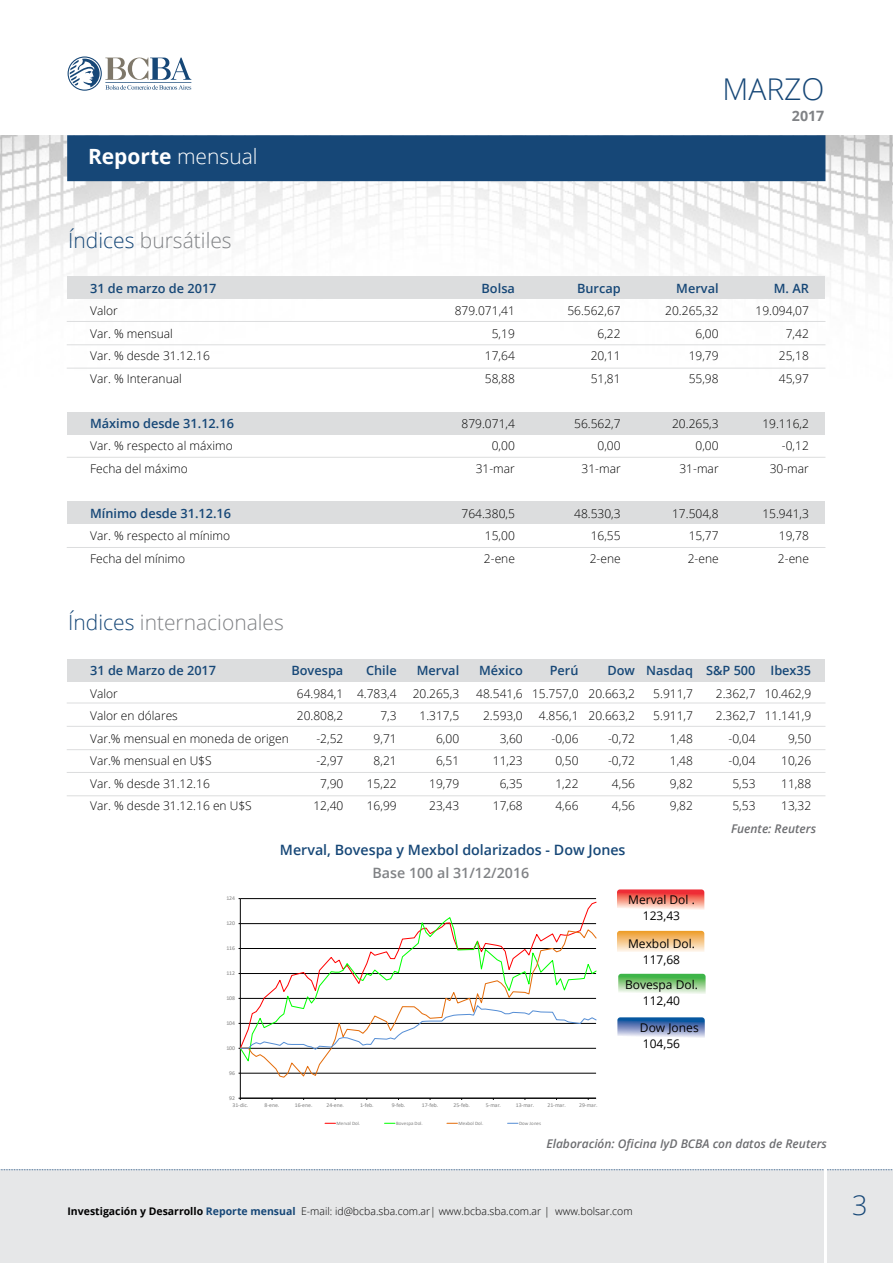
<style>
.page{position:relative;width:893px;height:1263px;background:#fff}
.page>*{position:absolute;margin:0;border:0;box-sizing:border-box;transform-origin:0 0}
.t1{font:300 30px "Open Sans";color:#164777}
.t2{font:300 27px "Open Sans";color:#164777}
.t3{font:300 21px "Open Sans";color:#808285}
.t4{font:700 21px "Open Sans";color:#fff}
.t5{font:600 14.25px "Open Sans";color:#164777}
.t6{font:600 14.25px "Open Sans";color:#808285}
.t7{font:700 14.25px "Open Sans";color:#808285}
.t8{font:600 12.75px "Open Sans";color:#164777}
.t9{font:300 12px/22.5px "Open Sans";color:#000;text-align:right}
.t10{font:12px/16.5px "Open Sans";color:#000;text-align:center}
.t11{font:italic 600 12px "Open Sans";color:#6d6e71}
.t12{font:300 10.5px "Open Sans";color:#000}
.t13{font:5.85px "Calibri";letter-spacing:-.005em;color:#808080}
.t14{font:5.7px "Calibri";letter-spacing:-.005em;color:#808080}
.t15{font:4.95px "Calibri";color:#808080}
.s1{font-weight:300}
.s2{color:#164777}
.s3{font-weight:700}
.s4{font-weight:700;color:#164777}
</style>
<div class="page">
<img style="left:0;top:135px;width:893px;height:413px">
<div style="left:67px;top:135px;width:758px;height:46px;background:#164777"></div>
<svg style="left:67px;top:56px;width:35px;height:35px"></svg>
<svg style="left:68px;top:56px;width:34px;height:35px"></svg>
<svg style="left:70px;top:58px;width:121px;height:32px"></svg>
<div style="left:0;top:1170px;width:893px;height:93px;background:#e6e7e8"></div>
<svg style="left:0;top:1169px;width:893px;height:1px"></svg>
<hr style="left:824px;top:1124px;width:3px;height:139px;background:#fff">
<div style="left:67px;top:276px;width:757px;height:22px;background:#dcddde"></div>
<div style="left:67px;top:412px;width:757px;height:23px;background:#dcddde"></div>
<div style="left:67px;top:501px;width:757px;height:23px;background:#dcddde"></div>
<div style="left:67px;top:660px;width:757px;height:22px;background:#dcddde"></div>
<svg style="left:617px;top:931px;width:87px;height:21px;background:#f5c88a"></svg>
<svg style="left:618px;top:974px;width:88px;height:20px;background:#94d191"></svg>
<svg style="left:617px;top:1017px;width:88px;height:21px;background:#7996c4"></svg>
<svg style="left:617px;top:889px;width:87px;height:21px;background:#f58c83"></svg>
<hr style="left:240px;top:898px;width:356px;height:1px;background:#000">
<hr style="left:240px;top:898px;width:1px;height:200px;background:#000">
<hr style="left:240px;top:1098px;width:356px;height:1px;background:#000">
<svg style="left:240px;top:916px;width:356px;height:12px"></svg>
<svg style="left:240px;top:928px;width:356px;height:150px"></svg>
<svg style="left:239px;top:998px;width:357px;height:52px"></svg>
<hr style="left:67px;top:321px;width:758px;height:1px;background:#dcddde">
<hr style="left:67px;top:703px;width:758px;height:1px;background:#dcddde">
<hr style="left:67px;top:772px;width:758px;height:1px;background:#dcddde">
<hr style="left:67px;top:344px;width:758px;height:1px;background:#dcddde">
<hr style="left:67px;top:726px;width:758px;height:1px;background:#dcddde">
<hr style="left:67px;top:795px;width:758px;height:1px;background:#dcddde">
<hr style="left:67px;top:368px;width:758px;height:1px;background:#dcddde">
<hr style="left:67px;top:457px;width:758px;height:1px;background:#dcddde">
<hr style="left:67px;top:547px;width:758px;height:1px;background:#dcddde">
<hr style="left:67px;top:749px;width:758px;height:1px;background:#dcddde">
<h3 class="t4" style="left:88px;top:141px;width:171px">Reporte <span class="s1">mensual</span></h3>
<h1 class="t1" style="left:722px;top:68px;width:103px">MARZO</h1>
<p class="t7" style="left:792px;top:105px;width:34px">2017</p>
<h3 class="t3" style="left:68px;top:226px;width:165px"><span class="s2">Índices</span> bursátiles</h3>
<p class="t8" style="left:90px;top:279px;width:128px">31 de marzo de 2017</p>
<p class="t9" style="left:90px;top:299px;width:121px;text-align:left">Valor<br>Var. % mensual<br>Var. % desde 31.12.16<br>Var. % Interanual</p>
<p class="t8" style="left:90px;top:414px;width:145px">Máximo desde 31.12.16</p>
<p class="t9" style="left:90px;top:434px;width:144px;text-align:left">Var. % respecto al máximo<br>Fecha del máximo</p>
<p class="t8" style="left:90px;top:504px;width:143px">Mínimo desde 31.12.16</p>
<p class="t9" style="left:90px;top:524px;width:142px;text-align:left">Var. % respecto al mínimo<br>Fecha del mínimo</p>
<p class="t8" style="left:482px;top:279px;width:35px">Bolsa</p>
<p class="t9" style="left:455px;top:299px;width:62px">879.071,41<br>5,19<br>17,64<br>58,88</p>
<p class="t9" style="left:462px;top:412px;width:55px">879.071,4<br>0,00<br>31-mar</p>
<p class="t9" style="left:484px;top:502px;width:32px;text-align:justify;text-indent:-22px">764.380,5<br>15,00<br>2-ene</p>
<p class="t8" style="left:577px;top:279px;width:45px">Burcap</p>
<p class="t9" style="left:567px;top:299px;width:55px">56.562,67<br>6,22<br>20,11<br>51,81</p>
<p class="t9" style="left:574px;top:412px;width:48px">56.562,7<br>0,00<br>31-mar</p>
<p class="t9" style="left:590px;top:502px;width:32px;text-align:justify;text-indent:-16px">48.530,3<br>16,55<br>2-ene</p>
<p class="t8" style="left:676px;top:279px;width:44px">Merval</p>
<p class="t9" style="left:665px;top:299px;width:55px">20.265,32<br>6,00<br>19,79<br>55,98</p>
<p class="t9" style="left:672px;top:412px;width:48px">20.265,3<br>0,00<br>31-mar</p>
<p class="t9" style="left:688px;top:502px;width:32px;text-align:justify;text-indent:-16px">17.504,8<br>15,77<br>2-ene</p>
<p class="t8" style="left:774px;top:279px;width:37px">M. AR</p>
<p class="t9" style="left:756px;top:299px;width:55px">19.094,07<br>7,42<br>25,18<br>45,97</p>
<p class="t9" style="left:762px;top:412px;width:48px">19.116,2 -0,12<br>30-mar</p>
<p class="t9" style="left:778px;top:502px;width:32px;text-align:justify;text-indent:-16px">15.941,3<br>19,78<br>2-ene</p>
<h3 class="t3" style="left:68px;top:608px;width:217px"><span class="s2">Índices</span> internacionales</h3>
<p class="t8" style="left:90px;top:662px;width:128px">31 de Marzo de 2017</p>
<p class="t9" style="left:90px;top:682px;width:200px;text-align:left">Valor<br>Valor en dólares<br>Var.% mensual en moneda de origen<br>Var.% mensual en U$S<br>Var. % desde 31.12.16<br>Var. % desde 31.12.16 en U$S</p>
<p class="t8" style="left:291px;top:662px;width:53px">Bovespa</p>
<p class="t9" style="left:297px;top:682px;width:48px">64.984,1<br>20.808,2 -2,52 -2,97<br>7,90<br>12,40</p>
<p class="t8" style="left:366px;top:662px;width:32px">Chile</p>
<p class="t9" style="left:357px;top:682px;width:41px">4.783,4<br>7,3<br>9,71<br>8,21<br>15,22<br>16,99</p>
<p class="t8" style="left:417px;top:662px;width:44px">Merval</p>
<p class="t9" style="left:413px;top:682px;width:48px">20.265,3<br>1.317,5<br>6,00<br>6,51<br>19,79<br>23,43</p>
<p class="t8" style="left:479px;top:662px;width:45px">México</p>
<p class="t9" style="left:476px;top:682px;width:48px">48.541,6<br>2.593,0<br>3,60<br>11,23<br>6,35<br>17,68</p>
<p class="t8" style="left:550px;top:662px;width:30px">Perú</p>
<p class="t9" style="left:532px;top:682px;width:48px">15.757,0<br>4.856,1 -0,06<br>0,50<br>1,22<br>4,66</p>
<p class="t8" style="left:607px;top:662px;width:29px">Dow</p>
<p class="t9" style="left:588px;top:682px;width:48px">20.663,2<br>20.663,2 -0,72 -0,72<br>4,56<br>4,56</p>
<p class="t8" style="left:646px;top:662px;width:48px">Nasdaq</p>
<p class="t9" style="left:653px;top:682px;width:41px">5.911,7<br>5.911,7<br>1,48<br>1,48<br>9,82<br>9,82</p>
<p class="t5" style="left:280px;top:840px;width:347px">Merval, Bovespa y Mexbol dolarizados - Dow Jones</p>
<p class="t6" style="left:372px;top:863px;width:158px">Base 100 al 31/12/2016</p>
<p class="t8" style="left:706px;top:662px;width:51px">S&amp;P 500</p>
<p class="t9" style="left:716px;top:682px;width:41px">2.362,7<br>2.362,7 -0,04 -0,04<br>5,53<br>5,53</p>
<p class="t8" style="left:770px;top:662px;width:42px">Ibex35</p>
<p class="t9" style="left:765px;top:682px;width:48px">10.462,9<br>11.141,9<br>9,50<br>10,26<br>11,88<br>13,32</p>
<p class="t11" style="left:731px;top:820px;width:86px">Fuente: Reuters</p>
<p class="t14" style="left:226px;top:894px;width:10px">124</p>
<p class="t14" style="left:226px;top:919px;width:10px">120</p>
<p class="t14" style="left:226px;top:944px;width:10px">116</p>
<p class="t14" style="left:226px;top:969px;width:10px">112</p>
<p class="t13" style="left:226px;top:994px;width:10px">108</p>
<p class="t13" style="left:226px;top:1019px;width:10px">104</p>
<p class="t13" style="left:226px;top:1044px;width:10px">100</p>
<p class="t13" style="left:229px;top:1069px;width:7px">96</p>
<p class="t13" style="left:229px;top:1094px;width:7px">92</p>
<p class="t13" style="left:232px;top:1101px;width:17px">31-dic.</p>
<p class="t13" style="left:265px;top:1101px;width:16px">8-ene.</p>
<p class="t13" style="left:295px;top:1101px;width:19px">16-ene.</p>
<p class="t13" style="left:326px;top:1101px;width:19px">24-ene.</p>
<p class="t13" style="left:360px;top:1101px;width:15px">1-feb.</p>
<p class="t13" style="left:392px;top:1101px;width:15px">9-feb.</p>
<p class="t13" style="left:422px;top:1101px;width:18px">17-feb.</p>
<p class="t13" style="left:453px;top:1101px;width:18px">25-feb.</p>
<p class="t13" style="left:486px;top:1101px;width:17px">5-mar.</p>
<p class="t13" style="left:516px;top:1101px;width:20px">13-mar.</p>
<p class="t13" style="left:547px;top:1101px;width:20px">21-mar.</p>
<p class="t13" style="left:579px;top:1101px;width:20px">29-mar.</p>
<p class="t15" style="left:337px;top:1120px;width:25px">Merval Dol.</p>
<p class="t15" style="left:396px;top:1120px;width:28px">Bovespa Dol.</p>
<p class="t15" style="left:459px;top:1120px;width:26px">Mexbol Dol.</p>
<p class="t15" style="left:519px;top:1120px;width:23px">Dow Jones</p>
<p class="t10" style="left:628px;top:891px;width:68px">Merval Dol .<br>123,43</p>
<p class="t10" style="left:628px;top:935px;width:68px">Mexbol Dol.<br>117,68</p>
<p class="t10" style="left:625px;top:976px;width:74px">Bovespa Dol.<br>112,40</p>
<p class="t10" style="left:640px;top:1019px;width:60px;text-align:left">Dow Jones<br>104,56</p>
<p class="t11" style="left:546px;top:1135px;width:282px">Elaboración: Oficina IyD BCBA con datos de Reuters</p>
<p class="t12" style="left:68px;top:1204px;width:567px"><span class="s3">Investigación y Desarrollo</span> <span class="s4">Reporte mensual</span> E-mail: id@bcba.sba.com.ar| www.bcba.sba.com.ar | www.bolsar.com</p>
<h2 class="t2" style="left:852px;top:1187px;width:17px">3</h2>
</div>
